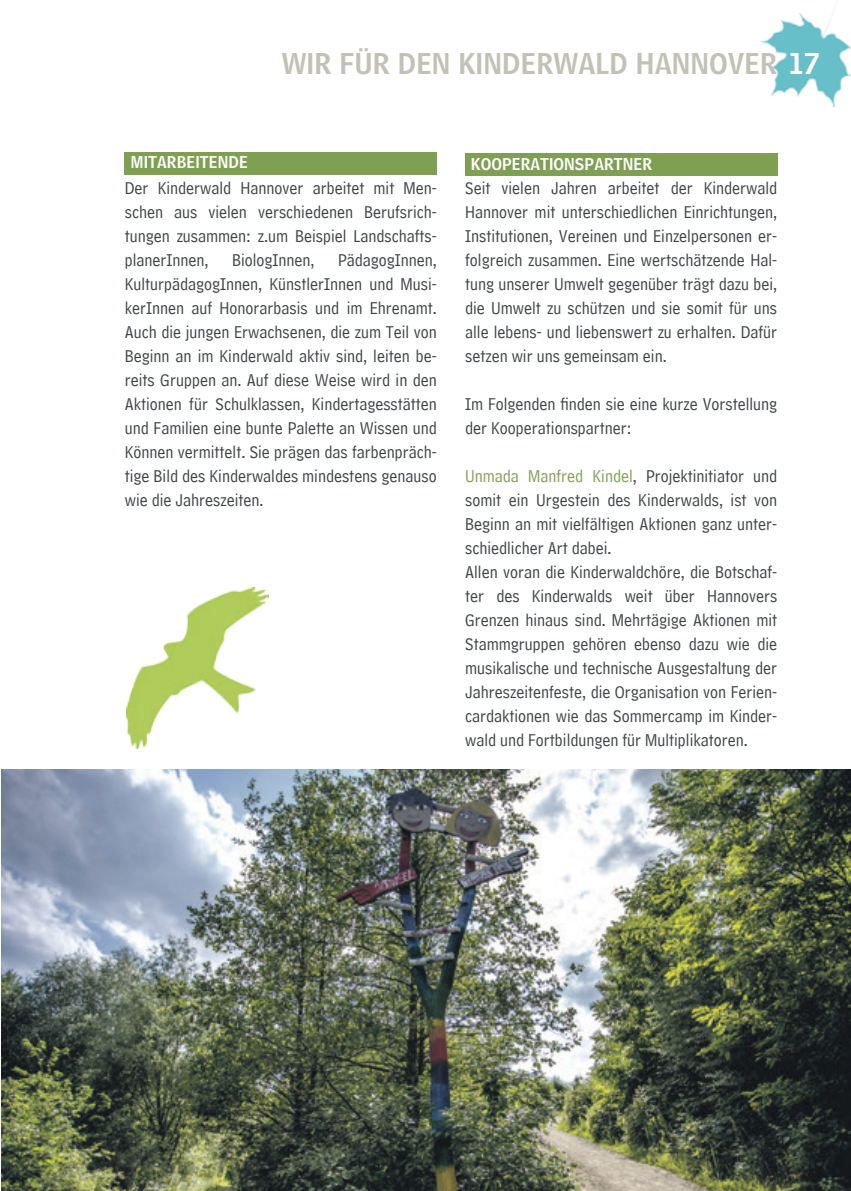
<style>
.page{position:relative;width:851px;height:1191px;background:#fff}
.page>*{position:absolute;margin:0;border:0;box-sizing:border-box;transform-origin:0 0}
.t1{font:28px "HM Headline";color:#c3c0b6}
.t2{font:18px/24px "HM Comment";color:#3d4344;text-align:justify}
.t3{font:16px "HM Headline";color:#fff}
.s1{color:#fff}
.s2{color:#7fa053}
</style>
<div class="page">
<img style="left:760px;top:2px;width:90px;height:105px">
<img style="left:1px;top:770px;width:849px;height:421px">
<div style="left:125px;top:152px;width:312px;height:22px;background:#7fa053"></div>
<div style="left:465px;top:153px;width:312px;height:23px;background:#7fa053"></div>
<img style="left:126px;top:587px;width:142px;height:161px">
<h1 class="t1" style="left:282px;top:39px;width:539px">WIR FÜR DEN KINDERWALD HANNOVER <span class="s1">17</span></h1>
<p class="t3" style="left:130px;top:149px;width:119px">MITARBEITENDE</p>
<p class="t2" style="left:125px;top:172px;width:313px">Der Kinderwald Hannover arbeitet mit Men&shy;schen aus vielen verschiedenen Berufsrich&shy;tungen zusammen: z.um Beispiel Landschafts&shy;planerInnen,</p>
<p class="t2" style="left:125px;top:244px;width:313px;text-indent:213px">PädagogInnen, KulturpädagogInnen, KünstlerInnen und Musi&shy;kerInnen auf Honorarbasis und im Ehrenamt.<br>Auch die jungen Erwachsenen, die zum Teil von Beginn an im Kinderwald aktiv sind, leiten be&shy;reits Gruppen an. Auf diese Weise wird in den Aktionen für Schulklassen, Kindertagesstätten und Familien eine bunte Palette an Wissen und Können vermittelt. Sie prägen das farbenpräch&shy;tige Bild des Kinderwaldes mindestens genauso wie die Jahreszeiten.</p>
<p class="t2" style="left:232px;top:244px;width:84px">BiologInnen,</p>
<p class="t3" style="left:471px;top:150px;width:183px">KOOPERATIONSPARTNER</p>
<p class="t2" style="left:465px;top:172px;width:313px">Seit vielen Jahren arbeitet der Kinderwald Hannover mit unterschiedlichen Einrichtungen, Institutionen, Vereinen und Einzelpersonen er&shy;folgreich zusammen. Eine wertschätzende Hal&shy;tung unserer Umwelt gegenüber trägt dazu bei, die Umwelt zu schützen und sie somit für uns alle lebens- und liebenswert zu erhalten. Dafür setzen wir uns gemeinsam ein.</p>
<p class="t2" style="left:465px;top:388px;width:313px">Im Folgenden finden sie eine kurze Vorstellung der Kooperationspartner:</p>
<p class="t2" style="left:465px;top:460px;width:313px;text-align:left"><span class="s2">Unmada Manfred Kindel</span>, Projektinitiator und somit ein Urgestein des Kinderwalds, ist von Beginn an mit vielfältigen Aktionen ganz unter&shy;schiedlicher Art dabei.<br>Allen voran die Kinderwaldchöre, die Botschaf&shy;ter des Kinderwalds weit über Hannovers Grenzen hinaus sind. Mehrtägige Aktionen mit Stammgruppen gehören ebenso dazu wie die musikalische und technische Ausgestaltung der Jahreszeitenfeste, die Organisation von Ferien&shy;cardaktionen wie das Sommercamp im Kinder&shy;wald und Fortbildungen für Multiplikatoren.</p>
</div>
